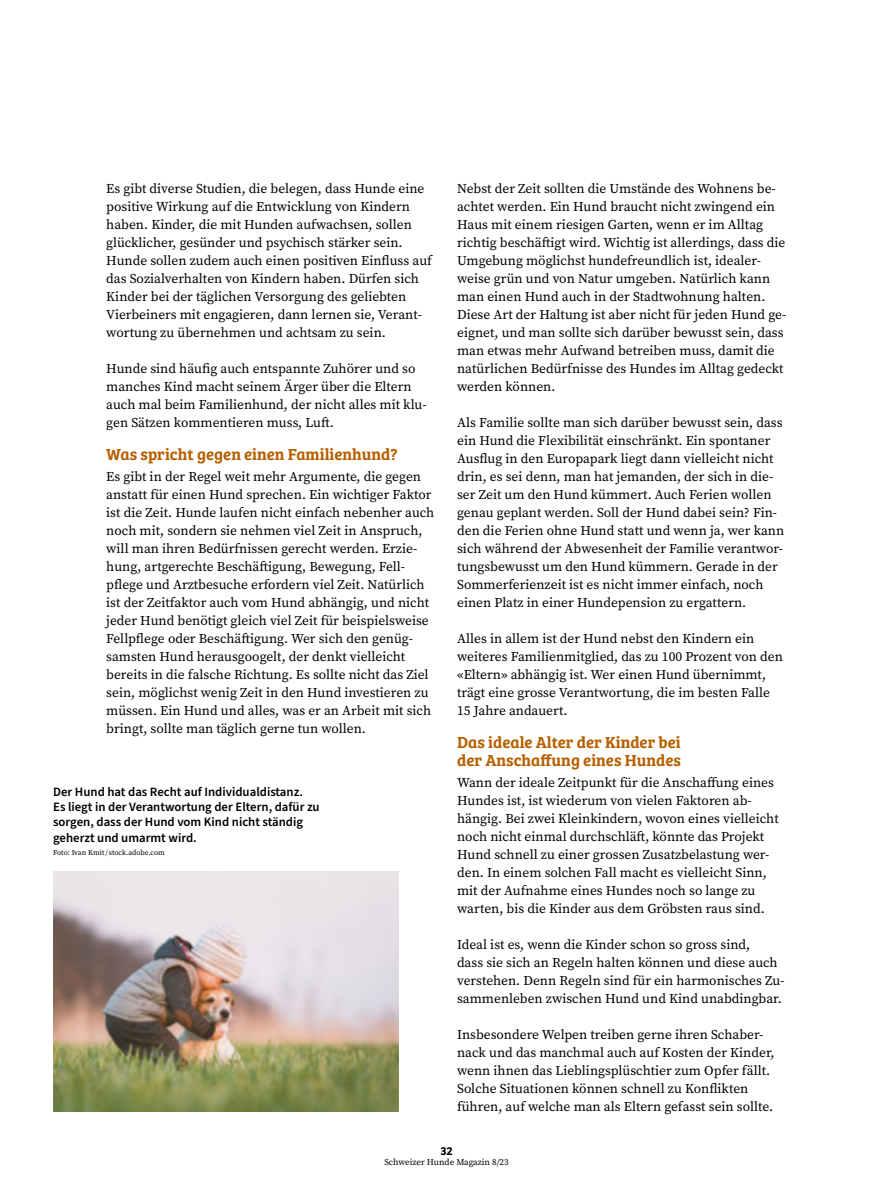
<style>
.page{position:relative;width:893px;height:1191px;background:#fff}
.page>*{position:absolute;margin:0;border:0;box-sizing:border-box;transform-origin:0 0}
.t1{font:16.5px/18px "Bree Serif Sb";color:#b76000}
.t2{font:13.5px/18px "Source Serif Pro";color:#000}
.t3{font:600 12.75px/15.3px "Source Sans Pro";color:#000}
.t4{font:600 12px "Bree";color:#000}
.t5{font:9px "Source Serif Pro";color:#000}
.t6{font:7.5px "Source Serif Pro";color:#000}
</style>
<div class="page">
<img style="left:53px;top:872px;width:346px;height:239px">
<p class="t2" style="left:106px;top:180px;width:327px">Es gibt diverse Studien, die belegen, dass Hunde eine positive Wirkung auf die Entwicklung von Kindern haben. Kinder, die mit Hunden aufwachsen, sollen glücklicher, gesünder und psychisch stärker sein.<br>Hunde sollen zudem auch einen positiven Einfluss auf das Sozialverhalten von Kindern haben. Dürfen sich Kinder bei der täglichen Versorgung des geliebten Vierbeiners mit engagieren, dann lernen sie, Verant&shy;wortung zu übernehmen und achtsam zu sein.</p>
<p class="t2" style="left:106px;top:360px;width:322px">Hunde sind häufig auch entspannte Zuhörer und so manches Kind macht seinem Ärger über die Eltern auch mal beim Familienhund, der nicht alles mit klu&shy;gen Sätzen kommentieren muss, Luft.</p>
<p class="t1" style="left:106px;top:444px;width:293px">Was spricht gegen einen Familienhund?</p>
<p class="t2" style="left:106px;top:468px;width:330px">Es gibt in der Regel weit mehr Argumente, die gegen anstatt für einen Hund sprechen. Ein wichtiger Faktor ist die Zeit. Hunde laufen nicht einfach nebenher auch noch mit, sondern sie nehmen viel Zeit in Anspruch, will man ihren Bedürfnissen gerecht werden. Erzie&shy;hung, artgerechte Beschäftigung, Bewegung, Fell&shy;pflege und Arztbesuche erfordern viel Zeit. Natürlich ist der Zeitfaktor auch vom Hund abhängig, und nicht jeder Hund benötigt gleich viel Zeit für beispielsweise Fellpflege oder Beschäftigung. Wer sich den genüg&shy;samsten Hund herausgoogelt, der denkt vielleicht bereits in die falsche Richtung. Es sollte nicht das Ziel sein, möglichst wenig Zeit in den Hund investieren zu müssen. Ein Hund und alles, was er an Arbeit mit sich bringt, sollte man täglich gerne tun wollen.</p>
<p class="t3" style="left:53px;top:784px;width:268px">Der Hund hat das Recht auf Individualdistanz.<br>Es liegt in der Verantwortung der Eltern, dafür zu sorgen, dass der Hund vom Kind nicht ständig geherzt und umarmt wird.</p>
<p class="t6" style="left:53px;top:847px;width:113px">Foto: Ivan Kmit/ stock.adobe.com</p>
<p class="t2" style="left:457px;top:179px;width:331px">Nebst der Zeit sollten die Umstände des Wohnens be&shy;achtet werden. Ein Hund braucht nicht zwingend ein Haus mit einem riesigen Garten, wenn er im Alltag richtig beschäftigt wird. Wichtig ist allerdings, dass die Umgebung möglichst hundefreundlich ist, idealer&shy;weise grün und von Natur umgeben. Natürlich kann man einen Hund auch in der Stadtwohnung halten.<br>Diese Art der Haltung ist aber nicht für jeden Hund ge&shy;eignet, und man sollte sich darüber bewusst sein, dass man etwas mehr Aufwand betreiben muss, damit die natürlichen Bedürfnisse des Hundes im Alltag gedeckt werden können.</p>
<p class="t2" style="left:457px;top:413px;width:329px">Als Familie sollte man sich darüber bewusst sein, dass ein Hund die Flexibilität einschränkt. Ein spontaner Ausflug in den Europapark liegt dann vielleicht nicht drin, es sei denn, man hat jemanden, der sich in die&shy;ser Zeit um den Hund kümmert. Auch Ferien wollen genau geplant werden. Soll der Hund dabei sein? Fin&shy;den die Ferien ohne Hund statt und wenn ja, wer kann sich während der Abwesenheit der Familie verantwor&shy;tungsbewusst um den Hund kümmern. Gerade in der Sommerferienzeit ist es nicht immer einfach, noch einen Platz in einer Hundepension zu ergattern.</p>
<p class="t2" style="left:457px;top:629px;width:327px">Alles in allem ist der Hund nebst den Kindern ein weiteres Familienmitglied, das zu 100 Prozent von den «Eltern» abhängig ist. Wer einen Hund übernimmt, trägt eine grosse Verantwortung, die im besten Falle 15 Jahre andauert.</p>
<p class="t1" style="left:457px;top:732px;width:225px">Das ideale Alter der Kinder bei der Anschaffung eines Hundes</p>
<p class="t2" style="left:457px;top:774px;width:323px">Wann der ideale Zeitpunkt für die Anschaffung eines Hundes ist, ist wiederum von vielen Faktoren ab&shy;hängig. Bei zwei Kleinkindern, wovon eines vielleicht noch nicht einmal durchschläft, könnte das Projekt Hund schnell zu einer grossen Zusatzbelastung wer&shy;den. In einem solchen Fall macht es vielleicht Sinn, mit der Aufnahme eines Hundes noch so lange zu warten, bis die Kinder aus dem Gröbsten raus sind.</p>
<p class="t2" style="left:457px;top:936px;width:329px">Ideal ist es, wenn die Kinder schon so gross sind,<br>dass sie sich an Regeln halten können und diese auch verstehen. Denn Regeln sind für ein harmonisches Zu&shy;sammenleben zwischen Hund und Kind unabdingbar.</p>
<p class="t2" style="left:457px;top:1026px;width:319px">Insbesondere Welpen treiben gerne ihren Schaber&shy;nack und das manchmal auch auf Kosten der Kinder, wenn ihnen das Lieblingsplüschtier zum Opfer fällt.<br>Solche Situationen können schnell zu Konflikten führen, auf welche man als Eltern gefasst sein sollte.</p>
<p class="t4" style="left:440px;top:1141px;width:14px">32</p>
<p class="t5" style="left:384px;top:1156px;width:126px">Schweizer Hunde Magazin 8/23</p>
</div>
